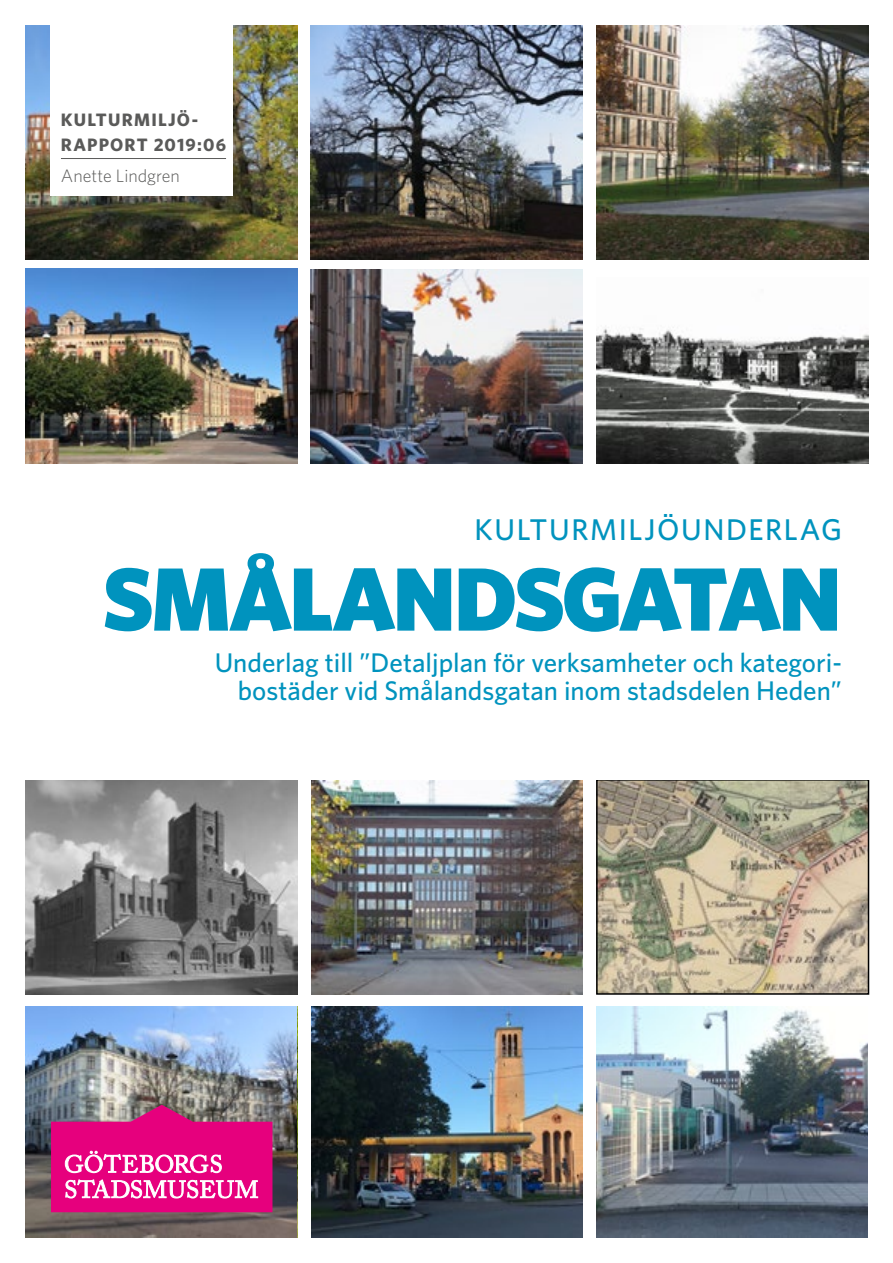
<style>
.page{position:relative;width:893px;height:1263px;background:#fff}
.page>*{position:absolute;margin:0;border:0;box-sizing:border-box;transform-origin:0 0}
.Framsida_rubrik_1{font:900 90px "Whitney";letter-spacing:-.04em;color:#0093be}
.Framsida_rubrik_2{font:500 30px "Whitney";letter-spacing:.05em;color:#0093be}
.Framsida_rubrik_3{font:500 27px/28.5px "Whitney";color:#0093be;text-align:right}
.t1{font:700 18px/25.2px "Whitney";letter-spacing:.065em;color:#5a5a59}
.t2{font:300 18px "Whitney";color:#5a5a59}
</style>
<div class="page">
<img style="left:599px;top:782px;width:267px;height:210px">
<div style="left:596px;top:779px;width:273px;height:216px;border:2px solid #000"></div>
<img style="left:311px;top:780px;width:272px;height:214px">
<img style="left:311px;top:270px;width:271px;height:194px">
<img style="left:25px;top:1007px;width:272px;height:230px">
<img style="left:26px;top:780px;width:271px;height:214px">
<img style="left:25px;top:25px;width:272px;height:234px">
<img style="left:311px;top:25px;width:271px;height:234px">
<img style="left:596px;top:25px;width:272px;height:235px">
<img style="left:596px;top:327px;width:272px;height:137px">
<img style="left:597px;top:1007px;width:270px;height:230px">
<img style="left:25px;top:269px;width:272px;height:195px">
<img style="left:311px;top:1007px;width:272px;height:230px">
<div style="left:50px;top:0;width:183px;height:195px;background:#fff"></div>
<svg style="left:51px;top:1105px;width:221px;height:107px;background:#db2f8c"></svg>
<div style="left:0;top:465px;width:893px;height:315px;background:#fff"></div>
<hr style="left:61px;top:158px;width:165px;height:1px;background:#5a5a59">
<p class="t1" style="left:61px;top:107px;width:167px">KULTURMILJÖ-<br>RAPPORT 2019:06</p>
<p class="t2" style="left:61px;top:164px;width:121px">Anette Lindgren</p>
<h2 class="Framsida_rubrik_2" style="left:475px;top:509px;width:369px">KULTURMILJÖUNDERLAG</h2>
<h1 class="Framsida_rubrik_1" style="left:102px;top:538px;width:741px">SMÅLANDSGATAN</h1>
<h3 class="Framsida_rubrik_3" style="left:215px;top:648px;width:629px">Underlag till ”Detaljplan för verksamheter och kategori&shy;bostäder vid Smålandsgatan inom stadsdelen Heden”</h3>
</div>
